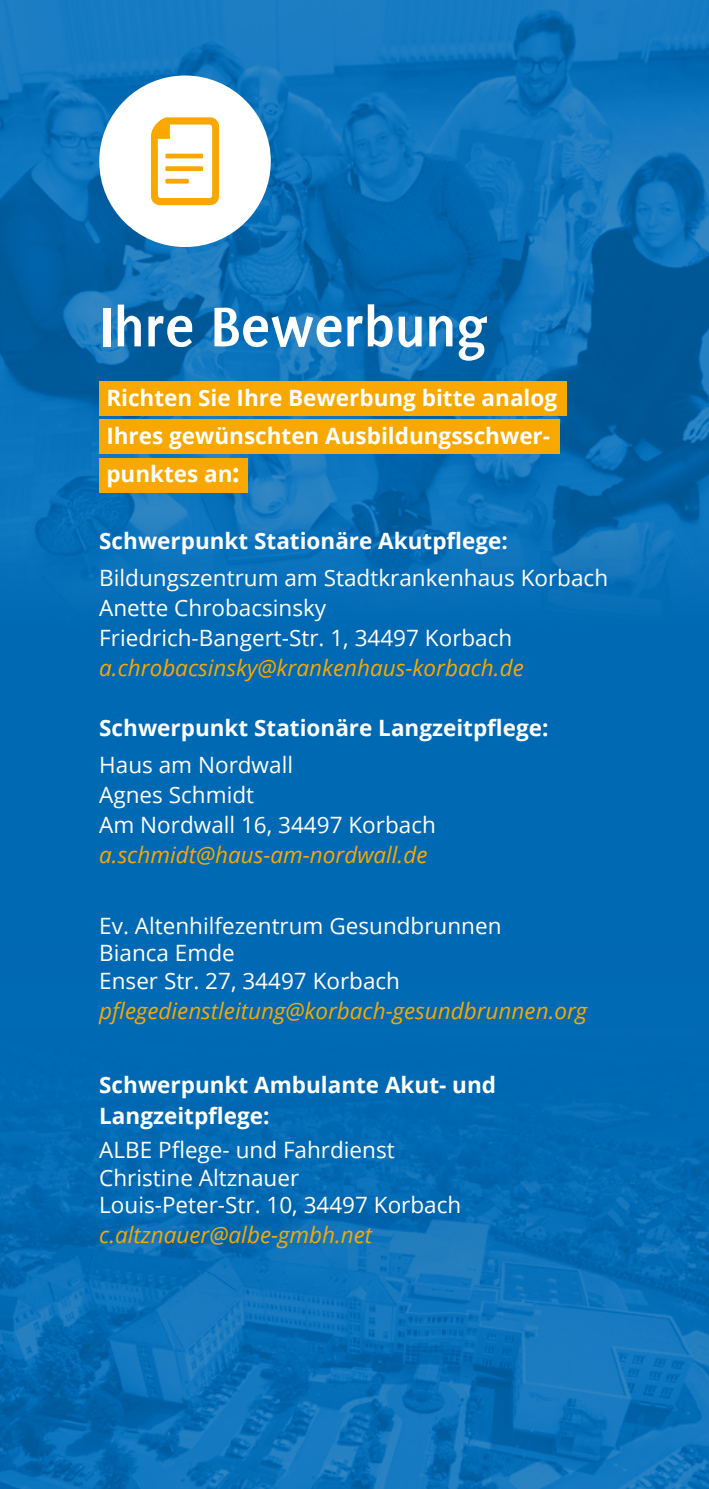
<style>
.page{position:relative;width:709px;height:1489px;background:#fff}
.page>*{position:absolute;margin:0;border:0;box-sizing:border-box;transform-origin:0 0}
.t1{font:700 60px "Puritan";color:#fff}
.t2{font:22.5px/30px "Open Sans";color:#fff}
.t3{font:700 22.5px/38.2px "Open Sans";color:#fff}
.t4{font:italic 22.5px "Open Sans";color:#f8a800}
.s1{font-family:"Puritan";font-size:27.5px}
</style>
<div class="page">
<div style="left:0;top:0;width:709px;height:1488px;background:#0069b4"></div>
<img style="left:0;top:0;width:709px;height:602px">
<img style="left:0;top:1102px;width:709px;height:386px">
<div style="left:99px;top:75px;width:172px;height:172px;background:#fff;border-radius:50%"></div>
<div style="left:99px;top:381px;width:467px;height:34px;background:#f8a800"></div>
<div style="left:99px;top:419px;width:461px;height:34px;background:#f8a800"></div>
<div style="left:99px;top:458px;width:149px;height:34px;background:#f8a800"></div>
<svg style="left:151px;top:117px;width:68px;height:88px"></svg>
<hr style="left:165px;top:154px;width:38px;height:4px;background:#f8a800">
<div style="left:165px;top:166px;width:38px;height:5px;background:#f8a800"></div>
<hr style="left:165px;top:179px;width:24px;height:4px;background:#f8a800">
<h1 class="t1" style="left:99px;top:294px;width:389px">Ihre Bewerbung</h1>
<p class="t3" style="left:106px;top:378px;width:452px">Richten Sie Ihre Bewerbung bitte analog<br>Ihres gewünschten Ausbildungsschwer&shy;punktes an<span class="s1">:</span></p>
<p class="t3" style="left:99px;top:521px;width:410px">Schwerpunkt Stationäre Akutpflege:</p>
<p class="t2" style="left:99px;top:562px;width:510px">Bildungszentrum am Stadtkrankenhaus Korbach<br>Anette Chrobacsinsky<br>Friedrich-Bangert-Str. 1, 34497 Korbach</p>
<p class="t4" style="left:99px;top:652px;width:426px">a.chrobacsinsky@krankenhaus-korbach.de</p>
<p class="t3" style="left:99px;top:707px;width:451px">Schwerpunkt Stationäre Langzeitpflege:</p>
<p class="t2" style="left:99px;top:749px;width:338px">Haus am Nordwall<br>Agnes Schmidt<br>Am Nordwall 16, 34497 Korbach</p>
<p class="t4" style="left:99px;top:839px;width:330px">a.schmidt@haus-am-nordwall.de</p>
<p class="t2" style="left:99px;top:911px;width:404px;line-height:27.5px">Ev. Altenhilfezentrum Gesundbrunnen<br>Bianca Emde<br>Enser Str. 27, 34497 Korbach</p>
<p class="t4" style="left:99px;top:995px;width:489px">pflegedienstleitung@korbach-gesundbrunnen.org</p>
<p class="t3" style="left:99px;top:1068px;width:398px;line-height:30.8px">Schwerpunkt Ambulante Akut- und<br>Langzeitpflege:</p>
<p class="t2" style="left:99px;top:1135px;width:363px;line-height:27.5px">ALBE Pflege- und Fahrdienst<br>Christine Altznauer<br>Louis-Peter-Str. 10, 34497 Korbach</p>
<p class="t4" style="left:99px;top:1219px;width:274px">c.altznauer@albe-gmbh.net</p>
</div>
